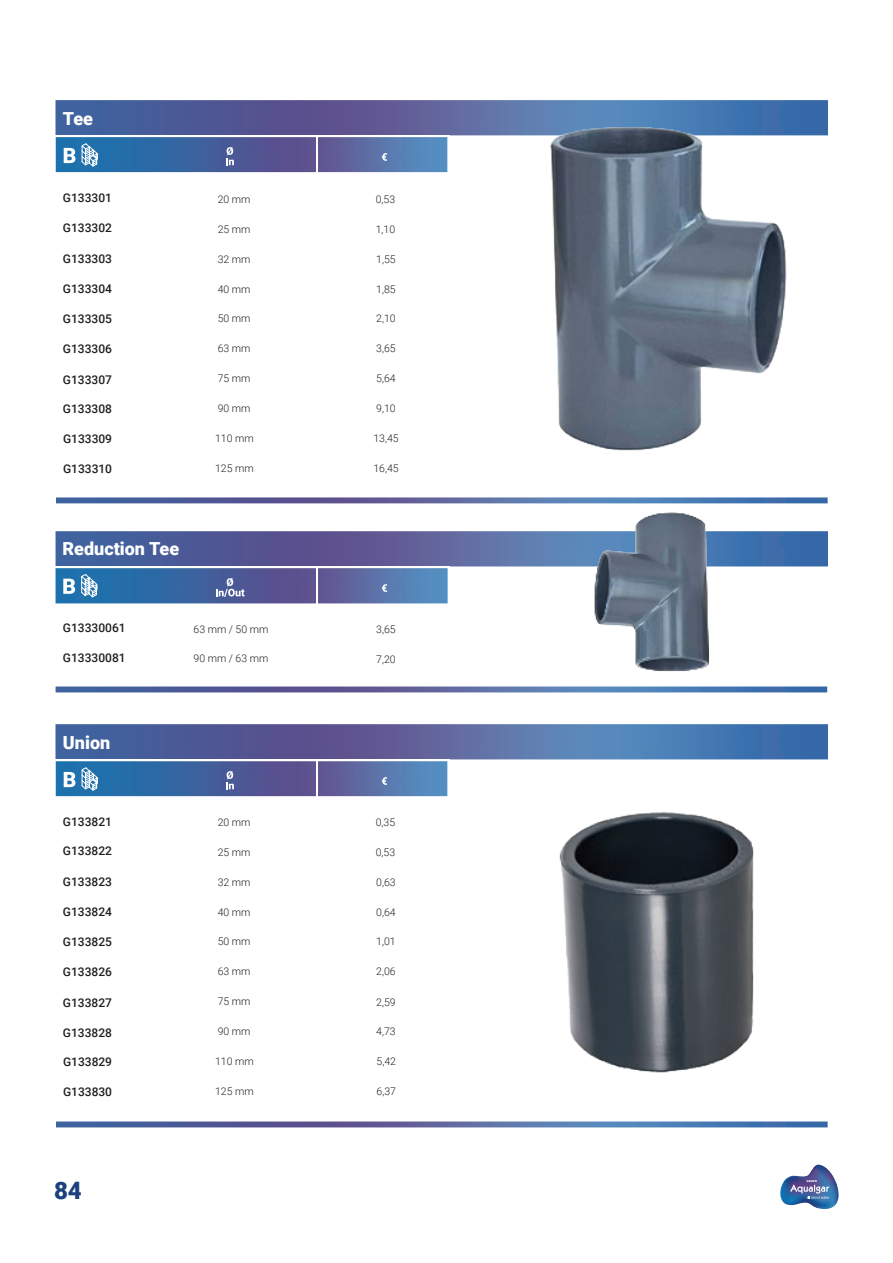
<style>
.page{position:relative;width:893px;height:1263px;background:#fff}
.page>*{position:absolute;margin:0;border:0;box-sizing:border-box;transform-origin:0 0}
.t1{font:900 24px "Roboto";color:#1c417e}
.t2{font:900 18px "Roboto";color:#fff}
.t3{font:500 12px "Roboto";color:#231f20}
.t4{font:300 10.5px "Roboto";color:#231f20}
</style>
<div class="page">
<svg style="left:780px;top:1165px;width:58px;height:44px"></svg>
<svg style="left:56px;top:497px;width:381px;height:7px;background:#6c72a5"></svg>
<svg style="left:55px;top:100px;width:382px;height:73px;background:#5769a1"></svg>
<svg style="left:55px;top:531px;width:773px;height:73px"></svg>
<svg style="left:55px;top:686px;width:773px;height:7px;background:#6d78aa"></svg>
<svg style="left:56px;top:1121px;width:402px;height:7px;background:#6c72a5"></svg>
<svg style="left:55px;top:724px;width:773px;height:73px;background:#586fa6"></svg>
<img style="left:437px;top:100px;width:391px;height:404px">
<img style="left:547px;top:480px;width:222px;height:213px">
<img style="left:458px;top:745px;width:370px;height:383px">
<p class="t2" style="left:63px;top:106px;width:32px">Tee</p>
<p class="t3" style="left:63px;top:190px;width:51px">G133301</p>
<p class="t3" style="left:63px;top:220px;width:51px">G133302</p>
<p class="t3" style="left:63px;top:250px;width:51px">G133303</p>
<p class="t3" style="left:63px;top:280px;width:51px">G133304</p>
<p class="t3" style="left:63px;top:310px;width:51px">G133305</p>
<p class="t3" style="left:63px;top:340px;width:51px">G133306</p>
<p class="t3" style="left:63px;top:371px;width:51px">G133307</p>
<p class="t3" style="left:63px;top:401px;width:51px">G133308</p>
<p class="t3" style="left:63px;top:430px;width:51px">G133309</p>
<p class="t3" style="left:63px;top:460px;width:51px">G133310</p>
<p class="t4" style="left:218px;top:192px;width:34px">20 mm</p>
<p class="t4" style="left:376px;top:192px;width:21px">0,53</p>
<p class="t4" style="left:218px;top:221px;width:34px">25 mm</p>
<p class="t4" style="left:376px;top:222px;width:21px">1,10</p>
<p class="t4" style="left:218px;top:252px;width:34px">32 mm</p>
<p class="t4" style="left:376px;top:252px;width:21px">1,55</p>
<p class="t4" style="left:218px;top:281px;width:34px">40 mm</p>
<p class="t4" style="left:376px;top:282px;width:21px">1,85</p>
<p class="t4" style="left:218px;top:311px;width:34px">50 mm</p>
<p class="t4" style="left:376px;top:311px;width:21px">2,10</p>
<p class="t4" style="left:218px;top:341px;width:34px">63 mm</p>
<p class="t4" style="left:376px;top:341px;width:21px">3,65</p>
<p class="t4" style="left:218px;top:371px;width:34px">75 mm</p>
<p class="t4" style="left:376px;top:371px;width:21px">5,64</p>
<p class="t4" style="left:218px;top:401px;width:34px">90 mm</p>
<p class="t4" style="left:376px;top:401px;width:21px">9,10</p>
<p class="t4" style="left:215px;top:431px;width:40px">110 mm</p>
<p class="t4" style="left:373px;top:431px;width:27px">13,45</p>
<p class="t4" style="left:215px;top:461px;width:40px">125 mm</p>
<p class="t4" style="left:373px;top:461px;width:27px">16,45</p>
<p class="t2" style="left:63px;top:536px;width:118px">Reduction Tee</p>
<p class="t3" style="left:63px;top:620px;width:64px">G13330061</p>
<p class="t3" style="left:63px;top:649px;width:64px">G13330081</p>
<p class="t4" style="left:194px;top:621px;width:76px">63 mm / 50 mm</p>
<p class="t4" style="left:376px;top:622px;width:21px">3,65</p>
<p class="t4" style="left:194px;top:651px;width:76px">90 mm / 63 mm</p>
<p class="t4" style="left:376px;top:651px;width:21px">7,20</p>
<p class="t2" style="left:63px;top:730px;width:49px">Union</p>
<p class="t3" style="left:63px;top:813px;width:51px">G133821</p>
<p class="t3" style="left:63px;top:843px;width:51px">G133822</p>
<p class="t3" style="left:63px;top:873px;width:51px">G133823</p>
<p class="t3" style="left:63px;top:903px;width:51px">G133824</p>
<p class="t3" style="left:63px;top:933px;width:51px">G133825</p>
<p class="t3" style="left:63px;top:963px;width:51px">G133826</p>
<p class="t3" style="left:63px;top:994px;width:51px">G133827</p>
<p class="t3" style="left:63px;top:1024px;width:51px">G133828</p>
<p class="t3" style="left:63px;top:1053px;width:51px">G133829</p>
<p class="t3" style="left:63px;top:1083px;width:51px">G133830</p>
<p class="t4" style="left:218px;top:815px;width:34px">20 mm</p>
<p class="t4" style="left:376px;top:815px;width:21px">0,35</p>
<p class="t4" style="left:218px;top:844px;width:34px">25 mm</p>
<p class="t4" style="left:376px;top:845px;width:21px">0,53</p>
<p class="t4" style="left:218px;top:875px;width:34px">32 mm</p>
<p class="t4" style="left:376px;top:875px;width:21px">0,63</p>
<p class="t4" style="left:218px;top:904px;width:34px">40 mm</p>
<p class="t4" style="left:376px;top:905px;width:21px">0,64</p>
<p class="t4" style="left:218px;top:934px;width:34px">50 mm</p>
<p class="t4" style="left:376px;top:934px;width:21px">1,01</p>
<p class="t4" style="left:218px;top:964px;width:34px">63 mm</p>
<p class="t4" style="left:376px;top:964px;width:21px">2,06</p>
<p class="t4" style="left:218px;top:994px;width:34px">75 mm</p>
<p class="t4" style="left:376px;top:994px;width:21px">2,59</p>
<p class="t4" style="left:218px;top:1024px;width:34px">90 mm</p>
<p class="t4" style="left:376px;top:1024px;width:21px">4,73</p>
<p class="t4" style="left:215px;top:1054px;width:40px">110 mm</p>
<p class="t4" style="left:377px;top:1054px;width:21px">5,42</p>
<p class="t4" style="left:215px;top:1084px;width:40px">125 mm</p>
<p class="t4" style="left:377px;top:1084px;width:21px">6,37</p>
<h1 class="t1" style="left:54px;top:1173px;width:29px">84</h1>
</div>
